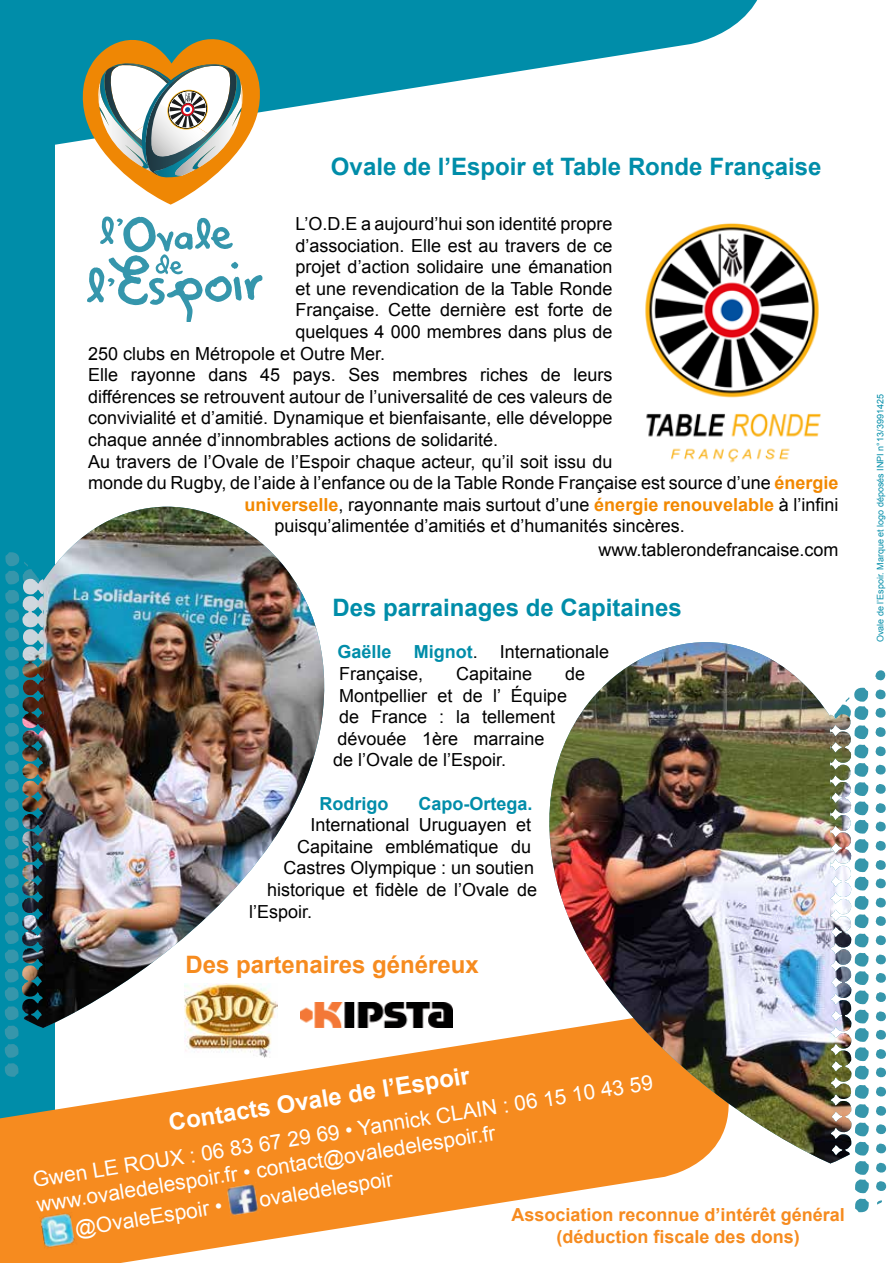
<style>
.page{position:relative;width:893px;height:1263px;background:#fff}
.page>*{position:absolute;margin:0;border:0;box-sizing:border-box;transform-origin:0 0}
.t1{font:700 24px "Arial";color:#008da9}
.t2{font:700 24px "Arial";color:#fff}
.t3{font:700 24px "Arial";color:#f68b1f}
.t4{font:21px/25.2px "Arial";color:#fff}
.t5{font:18px/21.6px "Arial";color:#000}
.t6{font:700 18px/21.6px "Arial";color:#f68b1f;text-align:center}
.t7{font:700 18px "Arial";color:#008da9}
.t8{font:9px "Arial";color:#008da9}
.s1{font-weight:700;color:#f28800}
.s2{font-weight:700;color:#008da9}
</style>
<div class="page">
<div style="left:0;top:0;width:54px;height:1263px;background:#008da9"></div>
<svg style="left:0;top:1006px;width:697px;height:257px;fill:#f68b1f"></svg>
<img style="left:39px;top:1211px;width:39px;height:39px">
<img style="left:225px;top:1182px;width:36px;height:36px">
<img style="left:542px;top:642px;width:278px;height:521px">
<img style="left:548px;top:702px;width:286px;height:461px">
<svg style="left:834px;top:670px;width:53px;height:543px"></svg>
<img style="left:645px;top:223px;width:176px;height:240px">
<img style="left:185px;top:1028px;width:93px;height:29px">
<img style="left:331px;top:1002px;width:121px;height:26px">
<svg style="left:54px;top:0;width:704px;height:168px"></svg>
<svg style="left:81px;top:33px;width:181px;height:172px"></svg>
<svg style="left:87px;top:216px;width:175px;height:106px"></svg>
<img style="left:40px;top:478px;width:291px;height:550px">
<img style="left:40px;top:507px;width:127px;height:312px">
<img style="left:4px;top:552px;width:36px;height:525px">
<h1 class="t1" style="left:331px;top:153px;width:492px">Ovale de l’Espoir et Table Ronde Française</h1>
<p class="t5" style="left:295px;top:213px;width:319px">L’O.D.E a aujourd’hui son identité propre</p>
<p class="t5" style="left:295px;top:234px;width:319px">d’association. Elle est au travers de ce</p>
<p class="t5" style="left:295px;top:256px;width:319px">projet d’action solidaire une émanation</p>
<p class="t5" style="left:295px;top:278px;width:319px">et une revendication de la Table Ronde</p>
<p class="t5" style="left:295px;top:299px;width:319px">Française. Cette dernière est forte de</p>
<p class="t5" style="left:295px;top:321px;width:319px">quelques 4 000 membres dans plus de</p>
<p class="t5" style="left:88px;top:342px;width:299px">250 clubs en Métropole et Outre Mer.</p>
<p class="t5" style="left:88px;top:364px;width:526px">Elle rayonne dans 45 pays. Ses membres riches de leurs</p>
<p class="t5" style="left:88px;top:386px;width:526px">différences se retrouvent autour de l’universalité de ces valeurs de</p>
<p class="t5" style="left:88px;top:407px;width:526px">convivialité et d’amitié. Dynamique et bienfaisante, elle développe</p>
<p class="t5" style="left:88px;top:429px;width:412px">chaque année d’innombrables actions de solidarité.</p>
<p class="t5" style="left:88px;top:450px;width:526px">Au travers de l’Ovale de l’Espoir chaque acteur, qu’il soit issu du</p>
<p class="t5" style="left:88px;top:472px;width:752px">monde du Rugby, de l’aide à l’enfance ou de la Table Ronde Française est source d’une <span class="s1">énergie</span></p>
<p class="t5" style="left:245px;top:494px;width:595px"><span class="s1">universelle</span>, rayonnante mais surtout d’une <span class="s1">énergie renouvelable</span> à l’infini</p>
<p class="t5" style="left:274px;top:515px;width:412px">puisqu’alimentée d’amitiés et d’humanités sincères.</p>
<p class="t5" style="left:598px;top:539px;width:242px">www.tablerondefrancaise.com</p>
<h1 class="t1" style="left:332px;top:594px;width:351px">Des parrainages de Capitaines</h1>
<p class="t5" style="left:337px;top:641px;width:273px"><span class="s2">Gaëlle Mignot</span>. Internationale<br>Française,</p>
<p class="t5" style="left:456px;top:663px;width:78px">Capitaine</p>
<p class="t5" style="left:565px;top:663px;width:22px">de</p>
<p class="t5" style="left:339px;top:684px;width:229px">Montpellier et de l’ Équipe</p>
<p class="t5" style="left:339px;top:706px;width:218px">de France : la tellement</p>
<p class="t5" style="left:337px;top:728px;width:208px">dévouée 1ère marraine</p>
<p class="t5" style="left:333px;top:749px;width:175px">de l’Ovale de l’Espoir.</p>
<p class="t7" style="left:319px;top:793px;width:70px">Rodrigo</p>
<p class="t7" style="left:418px;top:793px;width:116px">Capo-Ortega.</p>
<p class="t5" style="left:310px;top:814px;width:222px">International Uruguayen et</p>
<p class="t5" style="left:297px;top:836px;width:235px">Capitaine emblématique du</p>
<p class="t5" style="left:283px;top:857px;width:252px">Castres Olympique : un soutien</p>
<p class="t5" style="left:267px;top:879px;width:271px">historique et fidèle de l’Ovale de</p>
<p class="t5" style="left:249px;top:900px;width:65px">l’Espoir.</p>
<h1 class="t3" style="left:185px;top:951px;width:295px">Des partenaires généreux</h1>
<p class="t8" style="left:875px;top:642px;width:249px;rotate:-90deg">Ovale de l’Espoir. Marque et logo déposés INPI n°13/3991425</p>
<h1 class="t2" style="left:167px;top:1109px;width:306px;rotate:-9deg">Contacts Ovale de l’Espoir</h1>
<p class="t4" style="left:31px;top:1167px;width:629px;rotate:-9deg">Gwen LE ROUX : 06 83 67 29 69 • Yannick CLAIN : 06 15 10 43 59 www.ovaledelespoir.fr • contact@ovaledelespoir.fr</p>
<p class="t4" style="left:257px;top:1187px;width:137px;rotate:-9deg">ovaledelespoir</p>
<p class="t4" style="left:73px;top:1216px;width:150px;rotate:-9deg">@OvaleEspoir •</p>
<p class="t6" style="left:512px;top:1204px;width:335px">Association reconnue d’intérêt général (déduction fiscale des dons)</p>
</div>
